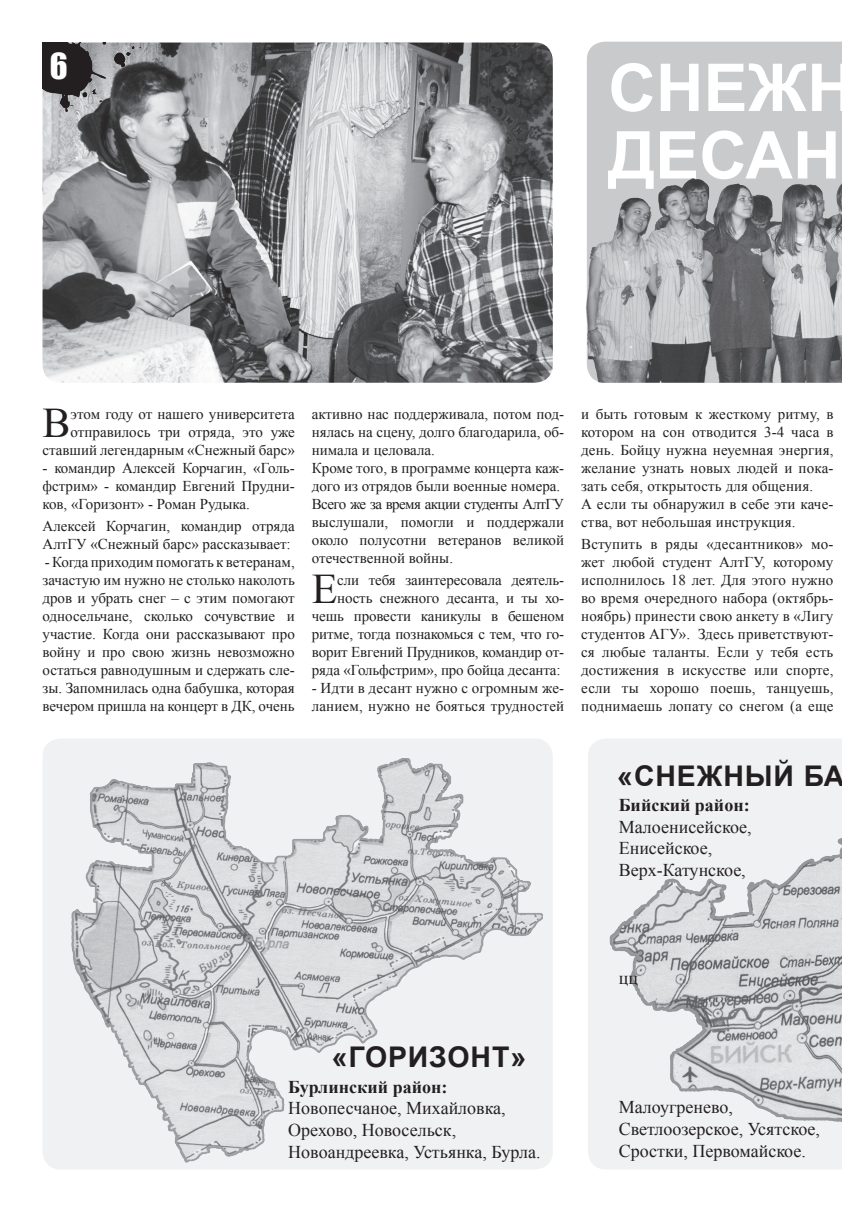
<style>
.page{position:relative;width:842px;height:1212px;background:#fff}
.page>*{position:absolute;margin:0;border:0;box-sizing:border-box;transform-origin:0 0}
.t1{font:700 66px/67.5px "Arial";color:#fff}
.t2{font:42.15px "Times New Roman";color:#231f20}
.t3{font:33px "Impact";color:#fff}
.t4{font:700 28.5px "Arial";letter-spacing:.03em;color:#231f20}
.t5{font:18px/21.6px "Times New Roman";color:#231f20}
.t6{font:700 18px "Times New Roman";color:#231f20}
.t7{font:15px/18px "Times New Roman";color:#231f20}
</style>
<div class="page">
<img style="left:43px;top:43px;width:510px;height:340px">
<div style="left:43px;top:738px;width:510px;height:431px;background:#f0f1f2;border-radius:18px"></div>
<img style="left:71px;top:758px;width:472px;height:411px">
<div style="left:588px;top:739px;width:254px;height:14px;background:#f0f1f2"></div>
<img style="left:588px;top:753px;width:254px;height:416px">
<img style="left:43px;top:43px;width:98px;height:68px">
<div style="left:587px;top:42px;width:255px;height:37px;background:#c9cacc"></div>
<img style="left:586px;top:79px;width:256px;height:304px">
<h3 class="t3" style="left:50px;top:41px;width:19px">6</h3>
<h1 class="t1" style="left:608px;top:56px;width:248px">СНЕЖН<br>ДЕСАН</h1>
<h2 class="t2" style="left:43px;top:395px;width:30px">В</h2>
<p class="t7" style="left:43px;top:405px;width:254px;text-align:right">этом году от нашего университета отправилось три отряда, это уже ставший легендарным «Снежный барс»</p>
<p class="t7" style="left:43px;top:459px;width:254px;text-align:justify">- командир Алексей Корчагин, «Голь&shy;фстрим» - командир Евгений Прудни&shy;ков, «Горизонт» - Роман Рудыка.</p>
<p class="t7" style="left:43px;top:517px;width:254px">Алексей Корчагин, командир отряда<br>АлтГУ «Снежный барс» рассказывает:</p>
<p class="t7" style="left:43px;top:553px;width:254px;text-align:justify">- Когда приходим помогать к ветеранам, зачастую им нужно не столько наколоть дров и убрать снег – с этим помогают односельчане, сколько сочувствие и участие. Когда они рассказывают про войну и про свою жизнь невозможно остаться равнодушным и сдержать сле&shy;зы. Запомнилась одна бабушка, которая вечером пришла на концерт в ДК, очень</p>
<p class="t7" style="left:312px;top:405px;width:254px">активно нас поддерживала, потом под&shy;нялась на сцену, долго благодарила, об&shy;нимала и целовала.<br>Кроме того, в программе концерта каж&shy;дого из отрядов были военные номера.<br>Всего же за время акции студенты АлтГУ выслушали, помогли и поддержали около полусотни ветеранов великой отечественной войны.</p>
<h2 class="t2" style="left:312px;top:561px;width:27px">Е</h2>
<p class="t7" style="left:312px;top:571px;width:254px;text-align:right">сли тебя заинтересовала деятель&shy;ность снежного десанта, и ты хо&shy;чешь провести каникулы в бешеном ритме, тогда познакомься с тем, что го&shy;ворит Евгений Прудников, командир от&shy;ряда «Гольфстрим», про бойца десанта:</p>
<p class="t7" style="left:312px;top:679px;width:254px">- Идти в десант нужно с огромным же&shy;ланием, нужно не бояться трудностей</p>
<p class="t7" style="left:581px;top:405px;width:254px">и быть готовым к жесткому ритму, в котором на сон отводится 3-4 часа в день. Бойцу нужна неуемная энергия, желание узнать новых людей и пока&shy;зать себя, открытость для общения.<br>А если ты обнаружил в себе эти каче&shy;ства, вот небольшая инструкция.</p>
<p class="t7" style="left:581px;top:535px;width:254px;text-align:justify">Вступить в ряды «десантников» мо&shy;жет любой студент АлтГУ, которому исполнилось 18 лет. Для этого нужно во время очередного набора (октябрь&shy;ноябрь) принести свою анкету в «Лигу студентов АГУ». Здесь приветствуют&shy;ся любые таланты. Если у тебя есть достижения в искусстве или спорте, если ты хорошо поешь, танцуешь, поднимаешь лопату со снегом (а еще</p>
<h3 class="t4" style="left:617px;top:757px;width:229px">«СНЕЖНЫЙ БА</h3>
<p class="t6" style="left:619px;top:792px;width:132px">Бийский район:</p>
<p class="t5" style="left:619px;top:815px;width:134px">Малоенисейское,<br>Енисейское,<br>Верх-Катунское,</p>
<h3 class="t4" style="left:332px;top:1038px;width:196px">«ГОРИЗОНТ»</h3>
<p class="t6" style="left:288px;top:1074px;width:161px">Бурлинский район:</p>
<p class="t5" style="left:288px;top:1097px;width:254px">Новопесчаное, Михайловка,<br>Орехово, Новосельск,<br>Новоандреевка, Устьянка, Бурла.</p>
<p class="t5" style="left:619px;top:966px;width:21px">цц</p>
<p class="t5" style="left:619px;top:1096px;width:203px">Малоугренево,<br>Светлоозерское, Усятское,<br>Сростки, Первомайское.</p>
</div>
